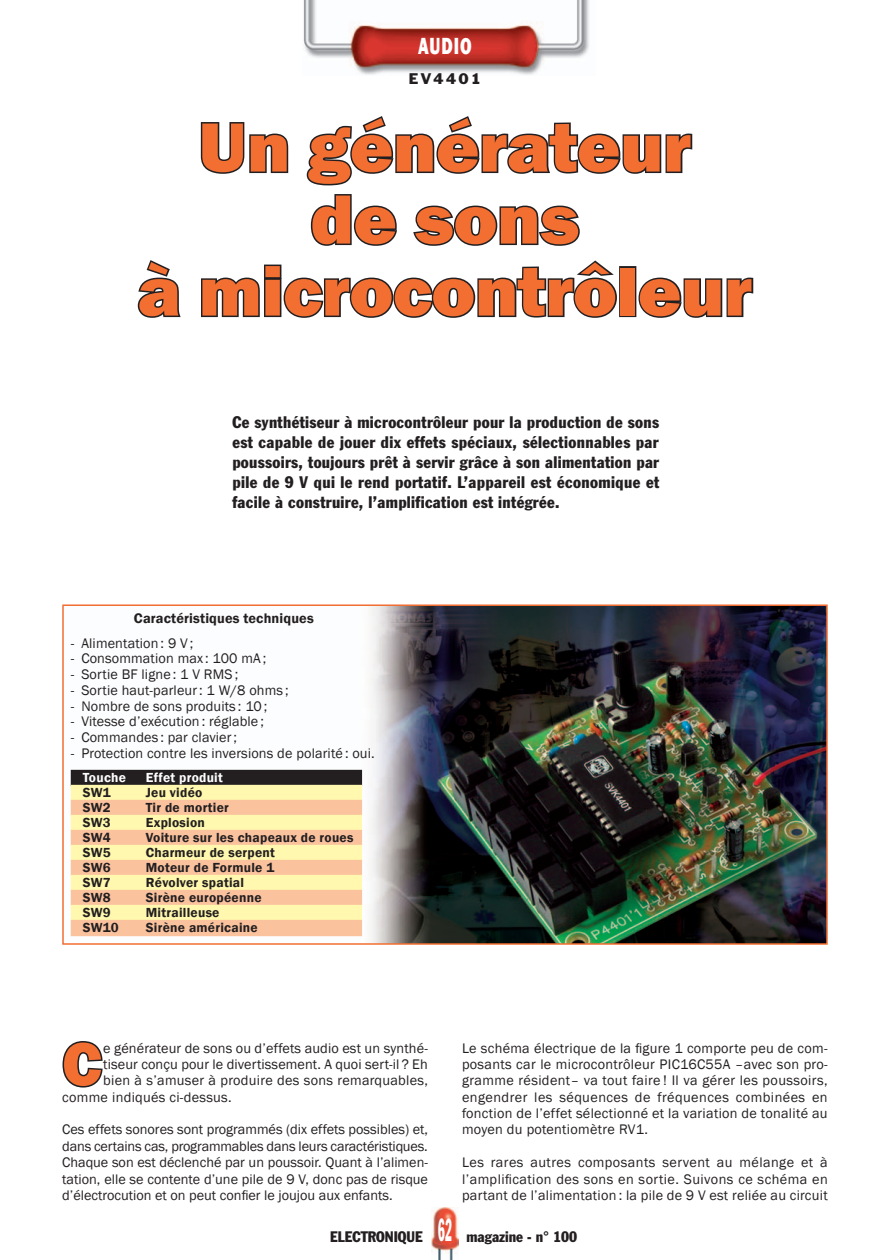
<style>
.page{position:relative;width:890px;height:1260px;background:#fff}
.page>*{position:absolute;margin:0;border:0;box-sizing:border-box;transform-origin:0 0}
.t1{font:800 72px/72px "Franklin Gothic";letter-spacing:-.005em;color:#f26e31;text-align:center}
.t2{font:800 63.3px "Franklin Gothic";color:#f26e31}
.t3{font:800 24px "Franklin Gothic";letter-spacing:.06em;color:#fff;scale:.7 1}
.t4{font:condensed 16.5px/19.8px "Franklin Gothic";letter-spacing:.02em;color:#231f20;text-align:justify}
.t5{font:condensed 15px "Franklin Gothic";color:#231f20}
.t6{font:14.25px/16.4px "Franklin Gothic";letter-spacing:.01em;color:#231f20;text-align:justify}
.t7{font:600 14.25px "Franklin Gothic";letter-spacing:.01em;color:#231f20}
.t8{font:14.25px "Franklin Gothic";letter-spacing:.15em;color:#231f20}
.t9{font:600 13.5px "Franklin Gothic";letter-spacing:.02em;color:#231f20}
.t10{font:600 13.5px "Franklin Gothic";letter-spacing:.02em;color:#fff}
.s1{font-size:31.5px;color:#fff}
</style>
<div class="page">
<img style="left:303px;top:0;width:286px;height:75px">
<img style="left:431px;top:1207px;width:28px;height:53px">
<img style="left:70px;top:606px;width:756px;height:337px">
<svg style="left:62px;top:1041px;width:41px;height:47px"></svg>
<svg style="left:200px;top:122px;width:89px;height:52px"></svg>
<svg style="left:306px;top:116px;width:387px;height:70px"></svg>
<svg style="left:310px;top:194px;width:87px;height:52px"></svg>
<svg style="left:413px;top:205px;width:167px;height:41px"></svg>
<svg style="left:137px;top:260px;width:44px;height:58px"></svg>
<svg style="left:201px;top:260px;width:416px;height:58px"></svg>
<div style="left:619px;top:266px;width:17px;height:51px;border:3px solid #231f20"></div>
<svg style="left:638px;top:277px;width:116px;height:41px"></svg>
<div style="left:71px;top:770px;width:291px;height:16px;background:#231f20"></div>
<div style="left:71px;top:785px;width:291px;height:16px;background:#fff8ae"></div>
<div style="left:71px;top:800px;width:291px;height:16px;background:#fbc29e"></div>
<div style="left:71px;top:815px;width:291px;height:16px;background:#fff8ae"></div>
<div style="left:71px;top:830px;width:291px;height:16px;background:#fbc29e"></div>
<div style="left:71px;top:845px;width:291px;height:16px;background:#fff8ae"></div>
<div style="left:71px;top:860px;width:291px;height:16px;background:#fbc29e"></div>
<div style="left:71px;top:875px;width:291px;height:16px;background:#fff8ae"></div>
<div style="left:71px;top:890px;width:291px;height:16px;background:#fbc29e"></div>
<div style="left:71px;top:905px;width:291px;height:16px;background:#fff8ae"></div>
<div style="left:71px;top:920px;width:291px;height:16px;background:#fbc29e"></div>
<h3 class="t3" style="left:418px;top:31px;width:78px">AUDIO</h3>
<p class="t8" style="left:409px;top:69px;width:74px">EV4401</p>
<h1 class="t1" style="left:137px;top:111px;width:616px">Un générateur<br>de sons<br>à microcontrôleur</h1>
<p class="t4" style="left:232px;top:413px;width:428px">Ce synthétiseur à microcontrôleur pour la production de sons est capable de jouer dix effets spéciaux, sélectionnables par poussoirs, toujours prêt à servir grâce à son alimentation par pile de 9 V qui le rend portatif. L’appareil est économique et facile à construire, l’amplification est intégrée.</p>
<p class="t7" style="left:134px;top:609px;width:181px">Caractéristiques techniques</p>
<p class="t6" style="left:71px;top:635px;width:124px">- Alimentation : 9 V ;</p>
<p class="t6" style="left:71px;top:651px;width:197px">- Consommation max : 100 mA ;</p>
<p class="t6" style="left:71px;top:666px;width:169px">- Sortie BF ligne : 1 V RMS ;</p>
<p class="t6" style="left:71px;top:682px;width:219px">- Sortie haut-parleur : 1 W/8 ohms ;</p>
<p class="t6" style="left:71px;top:698px;width:198px">- Nombre de sons produits : 10 ;</p>
<p class="t6" style="left:71px;top:714px;width:195px">- Vitesse d’exécution : réglable ;</p>
<p class="t6" style="left:71px;top:729px;width:168px">- Commandes : par clavier ;</p>
<p class="t6" style="left:71px;top:745px;width:305px">- Protection contre les inversions de polarité : oui.</p>
<p class="t10" style="left:83px;top:769px;width:45px">Touche</p>
<p class="t10" style="left:146px;top:769px;width:79px">Effet produit</p>
<p class="t9" style="left:83px;top:784px;width:29px">SW1</p>
<p class="t9" style="left:146px;top:784px;width:58px">Jeu vidéo</p>
<p class="t9" style="left:83px;top:799px;width:29px">SW2</p>
<p class="t9" style="left:146px;top:799px;width:85px">Tir de mortier</p>
<p class="t9" style="left:83px;top:814px;width:29px">SW3</p>
<p class="t9" style="left:146px;top:814px;width:61px">Explosion</p>
<p class="t9" style="left:83px;top:829px;width:29px">SW4</p>
<p class="t9" style="left:146px;top:829px;width:209px">Voiture sur les chapeaux de roues</p>
<p class="t9" style="left:83px;top:844px;width:29px">SW5</p>
<p class="t9" style="left:146px;top:844px;width:131px">Charmeur de serpent</p>
<p class="t9" style="left:83px;top:859px;width:29px">SW6</p>
<p class="t9" style="left:146px;top:859px;width:130px">Moteur de Formule 1</p>
<p class="t9" style="left:83px;top:874px;width:29px">SW7</p>
<p class="t9" style="left:146px;top:874px;width:100px">Révolver spatial</p>
<p class="t9" style="left:83px;top:889px;width:29px">SW8</p>
<p class="t9" style="left:146px;top:889px;width:117px">Sirène européenne</p>
<p class="t9" style="left:83px;top:904px;width:29px">SW9</p>
<p class="t9" style="left:146px;top:904px;width:75px">Mitrailleuse</p>
<p class="t9" style="left:83px;top:919px;width:37px">SW10</p>
<p class="t9" style="left:146px;top:919px;width:113px">Sirène américaine</p>
<h2 class="t2" style="left:62px;top:1023px;width:41px">C</h2>
<p class="t6" style="left:103px;top:1040px;width:326px">e générateur de sons ou d’effets audio est un synthé-</p>
<p class="t6" style="left:103px;top:1056px;width:326px">tiseur conçu pour le divertissement. A quoi sert-il ? Eh</p>
<p class="t6" style="left:103px;top:1073px;width:326px">bien à s’amuser à produire des sons remarquables,</p>
<p class="t6" style="left:62px;top:1089px;width:171px">comme indiqués ci-dessus.</p>
<p class="t6" style="left:62px;top:1122px;width:367px">Ces effets sonores sont programmés (dix effets possibles) et, dans certains cas, programmables dans leurs caractéristiques.<br>Chaque son est déclenché par un poussoir. Quant à l’alimen&shy;tation, elle se contente d’une pile de 9 V, donc pas de risque d’électrocution et on peut confier le joujou aux enfants.</p>
<p class="t6" style="left:462px;top:1040px;width:367px">Le schéma électrique de la figure 1 comporte peu de com&shy;posants car le microcontrôleur PIC16C55A –avec son pro&shy;gramme résident– va tout faire ! Il va gérer les poussoirs, engendrer les séquences de fréquences combinées en fonction de l’effet sélectionné et la variation de tonalité au moyen du potentiomètre RV1.</p>
<p class="t6" style="left:462px;top:1154px;width:367px">Les rares autres composants servent au mélange et à l’amplification des sons en sortie. Suivons ce schéma en partant de l’alimentation : la pile de 9 V est reliée au circuit</p>
<p class="t5" style="left:330px;top:1227px;width:249px">ELECTRONIQUE <span class="s1">62</span> magazine - n° 100</p>
</div>
